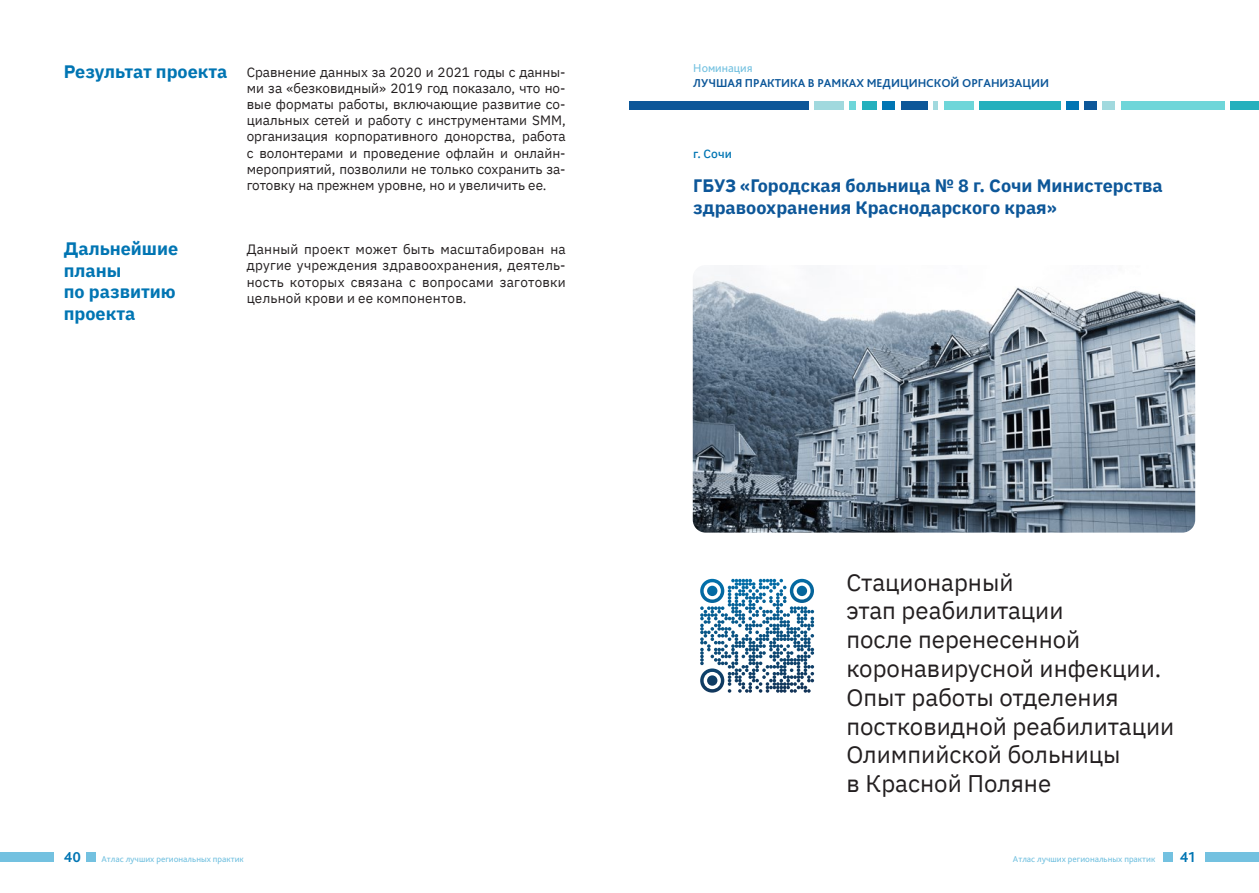
<style>
.page{position:relative;width:1259px;height:893px;background:#fff}
.page>*{position:absolute;margin:0;border:0;box-sizing:border-box;transform-origin:0 0}
.t1{font:24px/28.8px "IBM Plex Sans";color:#231f20}
.zag1{font:700 18px/21.6px "IBM Plex Sans";color:#0d5799}
.blue_text{font:700 18px/21.6px "IBM Plex Sans";color:#0075b3}
.t2{font:700 15px "Bliss Pro";color:#0075b3}
.bullet{font:13.5px/16.2px "IBM Plex Sans";color:#231f20;text-align:justify}
.text{font:13.5px/16.2px "IBM Plex Sans";letter-spacing:.015em;color:#231f20;text-align:justify}
.t3{font:700 12px "Bliss Pro";color:#0d5799}
.t4{font:12px "Bliss Pro";color:#73c1e0}
.t5{font:500 12px "IBM Plex Sans";color:#0075b3}
.t6{font:9px "Bliss Pro";color:#73c1e0}
</style>
<div class="page">
<div style="left:0;top:852px;width:54px;height:10px;background:#73c1e0"></div>
<div style="left:86px;top:852px;width:10px;height:10px;background:#73c1e0"></div>
<div style="left:1205px;top:852px;width:54px;height:10px;background:#73c1e0"></div>
<div style="left:1163px;top:852px;width:9px;height:10px;background:#73c1e0"></div>
<div style="left:629px;top:101px;width:179px;height:8px;background:#0d5799"></div>
<div style="left:1230px;top:101px;width:29px;height:8px;background:#24b0bd"></div>
<div style="left:814px;top:101px;width:29px;height:8px;background:#a1d9de"></div>
<div style="left:944px;top:101px;width:29px;height:8px;background:#6ed6d9"></div>
<div style="left:979px;top:101px;width:81px;height:8px;background:#24b0bd"></div>
<div style="left:1121px;top:101px;width:103px;height:8px;background:#6ed6d9"></div>
<div style="left:933px;top:101px;width:5px;height:8px;background:#a1d9de"></div>
<div style="left:849px;top:101px;width:7px;height:8px;background:#6ed6d9"></div>
<div style="left:862px;top:101px;width:14px;height:8px;background:#24b0bd"></div>
<div style="left:882px;top:101px;width:13px;height:8px;background:#0075b3"></div>
<div style="left:1066px;top:101px;width:12px;height:8px;background:#0075b3"></div>
<div style="left:1084px;top:101px;width:13px;height:8px;background:#0d5799"></div>
<div style="left:1102px;top:101px;width:13px;height:8px;background:#a1d9de"></div>
<div style="left:901px;top:101px;width:26px;height:8px;background:#0d5799"></div>
<img style="left:693px;top:265px;width:502px;height:268px">
<svg style="left:700px;top:578px;width:115px;height:115px"></svg>
<p class="blue_text" style="left:64px;top:59px;width:165px">Результат проекта</p>
<p class="bullet" style="left:247px;top:63px;width:320px">Сравнение данных за 2020 и 2021 годы с данны&shy;ми за «безковидный» 2019 год показало, что но&shy;вые форматы работы, включающие развитие со&shy;циальных сетей и работу с инструментами SMM, организация корпоративного донорства, работа с волонтерами и проведение офлайн и онлайн&shy;мероприятий, позволили не только сохранить за&shy;готовку на прежнем уровне, но и увеличить ее.</p>
<p class="blue_text" style="left:64px;top:236px;width:116px">Дальнейшие планы<br>по развитию проекта</p>
<p class="text" style="left:247px;top:240px;width:320px">Данный проект может быть масштабирован на другие учреждения здравоохранения, деятель&shy;ность которых связана с вопросами заготовки цельной крови и ее компонентов.</p>
<p class="t4" style="left:693px;top:61px;width:61px">Номинация</p>
<p class="t3" style="left:693px;top:75px;width:357px">ЛУЧШАЯ ПРАКТИКА В РАМКАХ МЕДИЦИНСКОЙ ОРГАНИЗАЦИИ</p>
<p class="t5" style="left:693px;top:145px;width:40px">г. Сочи</p>
<p class="zag1" style="left:693px;top:174px;width:471px">ГБУЗ «Городская больница № 8 г. Сочи Министерства здравоохранения Краснодарского края»</p>
<p class="t1" style="left:846px;top:566px;width:329px">Стационарный<br>этап реабилитации<br>после перенесенной коронавирусной инфекции.<br>Опыт работы отделения постковидной реабилитации<br>Олимпийской больницы<br>в Красной Поляне</p>
<p class="t2" style="left:64px;top:848px;width:19px">40</p>
<p class="t6" style="left:101px;top:853px;width:144px">Атлас лучших региональных практик</p>
<p class="t6" style="left:1013px;top:853px;width:144px">Атлас лучших региональных практик</p>
<p class="t2" style="left:1179px;top:847px;width:17px">41</p>
</div>
